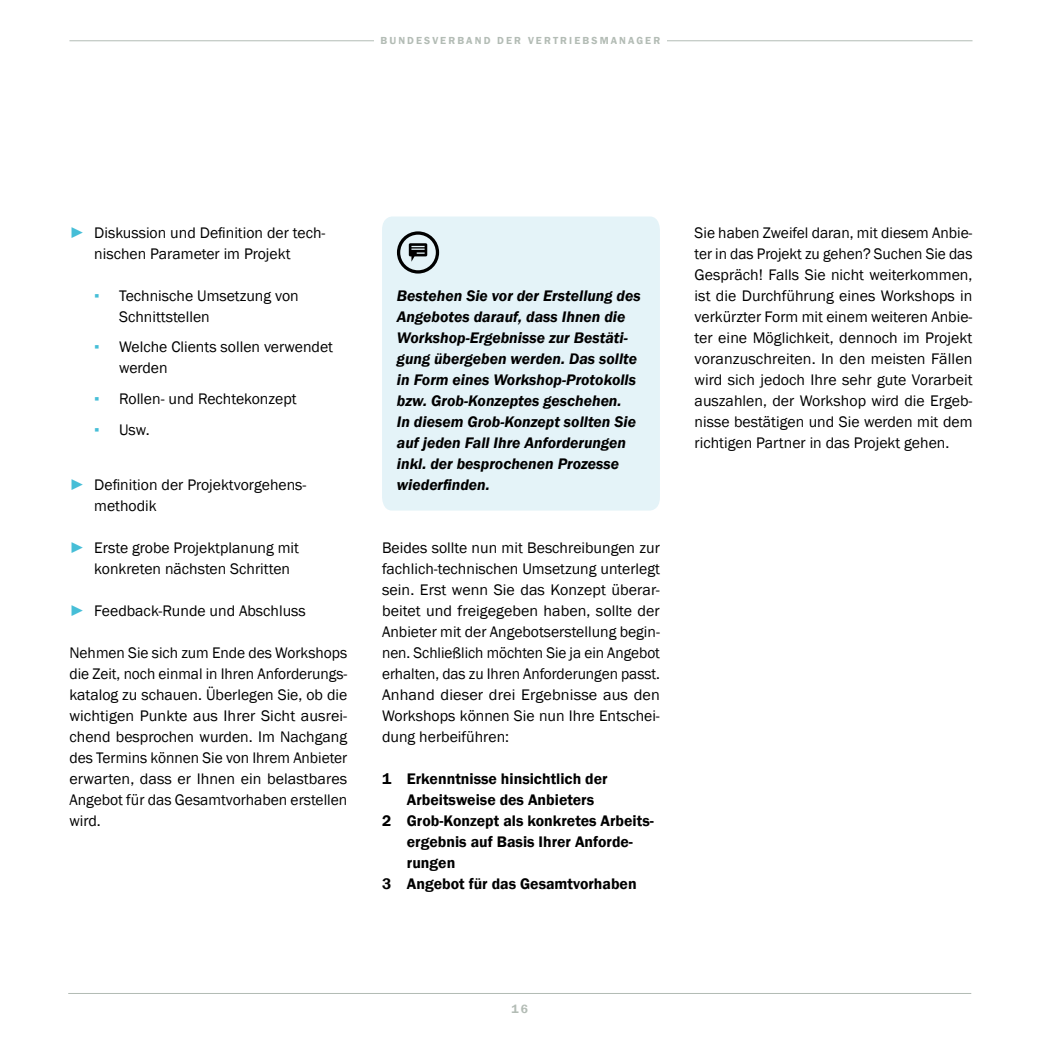
<style>
.page{position:relative;width:1042px;height:1042px;background:#fff}
.page>*{position:absolute;margin:0;border:0;box-sizing:border-box;transform-origin:0 0}
.t1{font:15.75px/21px "Franklin Gothic";color:#000}
.t2{font:italic 600 15.75px/21px "Franklin Gothic";color:#000}
.t3{font:600 15.75px "Franklin Gothic";color:#000}
.t4{font:600 12.25px "Franklin Gothic";color:#b3bcb5}
.t5{font:600 10.5px "Franklin Gothic";letter-spacing:.2em;color:#b3bcb5}
.s1{color:#46bed7}
</style>
<div class="page">
<hr style="left:69px;top:40px;width:903px;height:1px;background:#b3bcb5">
<div style="left:374px;top:37px;width:293px;height:8px;background:#fff"></div>
<hr style="left:68px;top:993px;width:903px;height:1px;background:#b3bcb5">
<div style="left:382px;top:216px;width:278px;height:294px;background:#e4f3f8"></div>
<svg style="left:397px;top:231px;width:42px;height:42px;background:#969fa3"></svg>
<p class="t5" style="left:380px;top:34px;width:281px">Bundesverband der Vertriebsmanager</p>
<p class="t1" style="left:94px;top:222px;width:233px;text-indent:-25px"><span class="s1">►</span> Diskussion und Definition der tech&shy;nischen Parameter im Projekt</p>
<p class="t1" style="left:119px;top:285px;width:181px;text-indent:-25px"><span class="s1">▪</span> Technische Umsetzung von<br>Schnittstellen</p>
<p class="t1" style="left:119px;top:337px;width:215px;text-indent:-25px"><span class="s1">▪</span> Welche Clients sollen verwendet werden</p>
<p class="t1" style="left:94px;top:389px;width:204px"><span class="s1">▪</span> Rollen- und Rechtekonzept</p>
<p class="t1" style="left:94px;top:420px;width:57px"><span class="s1">▪</span> Usw.</p>
<p class="t1" style="left:94px;top:474px;width:213px;text-indent:-25px"><span class="s1">►</span> Definition der Projektvorgehens&shy;methodik</p>
<p class="t1" style="left:94px;top:537px;width:206px;text-indent:-25px"><span class="s1">►</span> Erste grobe Projektplanung mit konkreten nächsten Schritten</p>
<p class="t1" style="left:69px;top:600px;width:238px"><span class="s1">►</span> Feedback-Runde und Abschluss</p>
<p class="t1" style="left:69px;top:642px;width:279px;text-align:justify">Nehmen Sie sich zum Ende des Workshops die Zeit, noch einmal in Ihren Anforderungs&shy;katalog zu schauen. Überlegen Sie, ob die wichtigen Punkte aus Ihrer Sicht ausrei&shy;chend besprochen wurden. Im Nachgang des Termins können Sie von Ihrem Anbieter erwarten, dass er Ihnen ein belastbares Angebot für das Gesamtvorhaben erstellen wird.</p>
<p class="t2" style="left:397px;top:285px;width:245px">Bestehen Sie vor der Erstellung des<br>Angebotes darauf, dass Ihnen die<br>Workshop-Ergebnisse zur Bestäti&shy;gung übergeben werden. Das sollte in Form eines Workshop-Protokolls bzw. Grob-Konzeptes geschehen.<br>In diesem Grob-Konzept sollten Sie auf jeden Fall Ihre Anforderungen inkl. der besprochenen Prozesse wiederfinden.</p>
<p class="t1" style="left:382px;top:537px;width:279px;text-align:justify">Beides sollte nun mit Beschreibungen zur fachlich-technischen Umsetzung unterlegt sein. Erst wenn Sie das Konzept überar&shy;beitet und freigegeben haben, sollte der Anbieter mit der Angebotserstellung begin&shy;nen. Schließlich möchten Sie ja ein Angebot erhalten, das zu Ihren Anforderungen passt.<br>Anhand dieser drei Ergebnisse aus den Workshops können Sie nun Ihre Entschei&shy;dung herbeiführen:</p>
<p class="t3" style="left:382px;top:768px;width:227px">1 Erkenntnisse hinsichtlich der</p>
<p class="t3" style="left:407px;top:789px;width:189px">Arbeitsweise des Anbieters</p>
<p class="t3" style="left:382px;top:810px;width:273px">2 Grob-Konzept als konkretes Arbeits-</p>
<p class="t3" style="left:407px;top:831px;width:228px">ergebnis auf Basis Ihrer Anforde-</p>
<p class="t3" style="left:407px;top:852px;width:50px">rungen</p>
<p class="t3" style="left:382px;top:873px;width:256px">3 Angebot für das Gesamtvorhaben</p>
<p class="t1" style="left:694px;top:222px;width:279px;text-align:justify">Sie haben Zweifel daran, mit diesem Anbie&shy;ter in das Projekt zu gehen? Suchen Sie das Gespräch! Falls Sie nicht weiterkommen, ist die Durchführung eines Workshops in verkürzter Form mit einem weiteren Anbie&shy;ter eine Möglichkeit, dennoch im Projekt voranzuschreiten. In den meisten Fällen wird sich jedoch Ihre sehr gute Vorarbeit auszahlen, der Workshop wird die Ergeb&shy;nisse bestätigen und Sie werden mit dem richtigen Partner in das Projekt gehen.</p>
<p class="t4" style="left:511px;top:1002px;width:18px">16</p>
</div>
